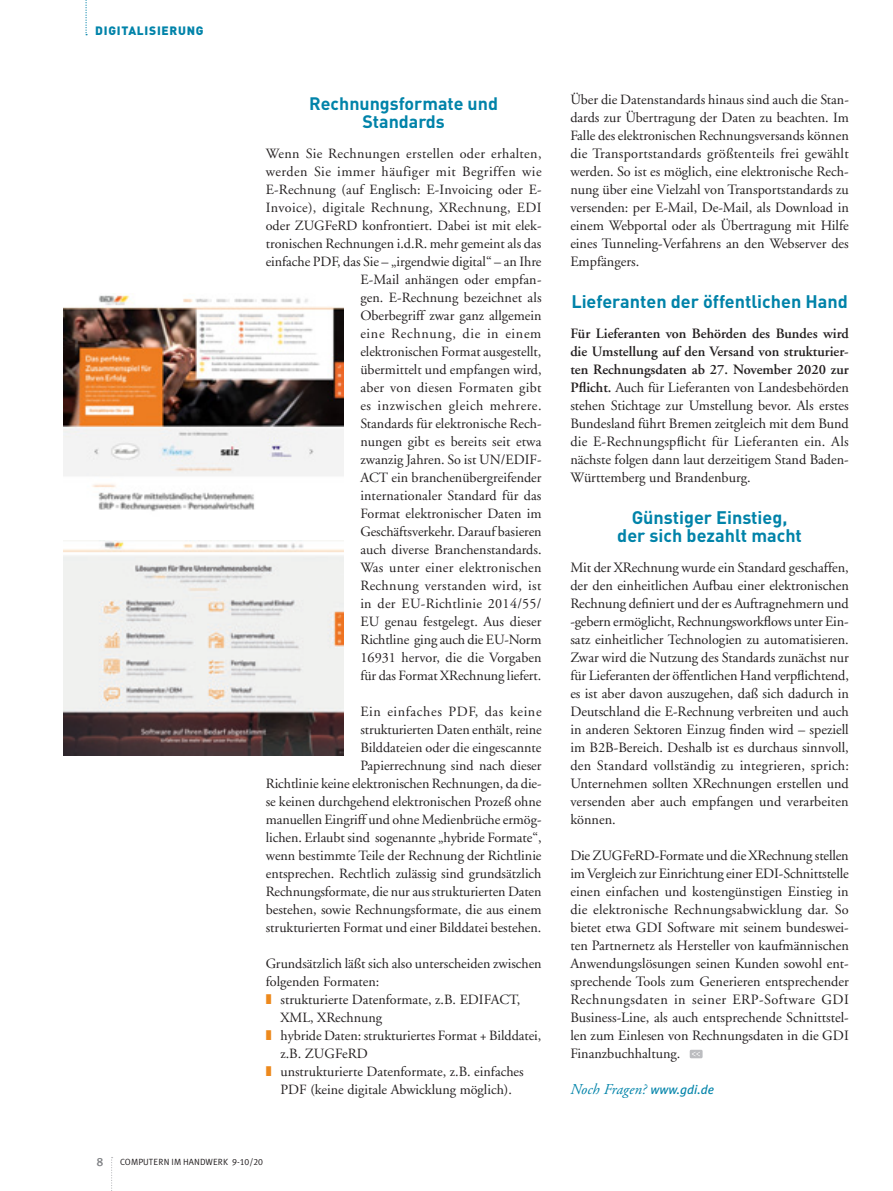
<style>
.page{position:relative;width:893px;height:1191px;background:#fff}
.page>*{position:absolute;margin:0;border:0;box-sizing:border-box;transform-origin:0 0}
._3_Sub_fett_mittelgr{font:700 18px/18px "DINOT";color:#0083a9;text-align:center}
._3_Sub_fett_mittelgr-2{font:700 17.85px "DINOT";color:#0083a9}
._2_Autor_nach_Einlei{font:italic 15px "Adobe Garamond LT";letter-spacing:.01em;color:#0083a9}
._3_Fließtext{font:14.25px/18px "Adobe Garamond LT";color:#231f20;text-align:justify}
._3_Fließtext-2{font:14.1px/18px "Adobe Garamond LT";color:#231f20;text-align:right}
._2_Einleitung_10_pt{font:900 12px "DINOT";letter-spacing:.06em;color:#0083a9}
._3_Fließtext-3{font:12px "Meta Plus Medium Caps";color:#808285}
._2_Einleitung_10_pt-2{font:9px "Meta Plus Normal Caps";color:#231f20}
.s1{color:#ed891d}
.s2{font-size:14.25px}
.s3{font-weight:600}
.s4{font-family:"Meta Plus";font-size:12.75px}
</style>
<div class="page">
<svg style="left:111px;top:1157px;width:2px;height:34px"></svg>
<svg style="left:85px;top:0;width:2px;height:35px"></svg>
<img style="left:64px;top:293px;width:279px;height:218px">
<img style="left:64px;top:540px;width:279px;height:216px">
<div style="left:690px;top:1049px;width:13px;height:9px;background:#bcbdc0;border-radius:2px"></div>
<svg style="left:692px;top:1052px;width:8px;height:4px"></svg>
<p class="_2_Einleitung_10_pt" style="left:95px;top:22px;width:110px">DIGITALISIERUNG</p>
<p class="_3_Sub_fett_mittelgr-2" style="left:309px;top:91px;width:190px">Rechnungsformate und</p>
<p class="_3_Sub_fett_mittelgr-2" style="left:362px;top:109px;width:84px">Standards</p>
<p class="_3_Fließtext-2" style="left:266px;top:144px;width:277px">Wenn Sie Rechnungen erstellen oder erhalten, werden Sie immer häufiger mit Begriffen wie E-Rechnung (auf Englisch: E-Invoicing oder E-Invoice), digitale Rechnung, XRechnung, EDI oder ZUGFeRD konfrontiert. Dabei ist mit elek&shy;tronischen Rechnungen i.d.R. mehr gemeint als das einfache PDF, das Sie – „irgendwie digital“ – an Ihre E-Mail anhängen oder empfan-<br>gen. E-Rechnung bezeichnet als<br>Oberbegriff zwar ganz allgemein<br>eine Rechnung, die in einem<br>elektronischen Format ausgestellt,<br>übermittelt und empfangen wird,<br>aber von diesen Formaten gibt<br>es inzwischen gleich mehrere.<br>Standards für elektronische Rech-<br>nungen gibt es bereits seit etwa<br>zwanzig Jahren. So ist UN/EDIF-<br>ACT ein branchenübergreifender<br>internationaler Standard für das<br>Format elektronischer Daten im Geschäftsverkehr. Darauf basieren<br>auch diverse Branchenstandards.<br>Was unter einer elektronischen<br>Rechnung verstanden wird, ist<br>in der EU-Richtlinie 2014/55/<br>EU genau festgelegt. Aus dieser<br>Richtline ging auch die EU-Norm<br>16931 hervor, die die Vorgaben<br>für das Format XRechnung liefert.</p>
<p class="_3_Fließtext-2" style="left:266px;top:702px;width:277px">Ein einfaches PDF, das keine<br>strukturierten Daten enthält, reine<br>Bilddateien oder die eingescannte<br>Papierrechnung sind nach dieser<br>Richtlinie keine elektronischen Rechnungen, da die&shy;se keinen durchgehend elektronischen Prozeß ohne manuellen Eingriff und ohne Medienbrüche ermög&shy;lichen. Erlaubt sind sogenannte „hybride Formate“, wenn bestimmte Teile der Rechnung der Richtlinie entsprechen. Rechtlich zulässig sind grundsätzlich Rechnungsformate, die nur aus strukturierten Daten bestehen, sowie Rechnungsformate, die aus einem strukturierten Format und einer Bilddatei bestehen.</p>
<p class="_3_Fließtext-2" style="left:266px;top:954px;width:277px;text-align:left">Grundsätzlich läßt sich also unterscheiden zwischen folgenden Formaten:</p>
<p class="_3_Fließtext-2" style="left:266px;top:990px;width:256px"><span class="s1">❚</span> strukturierte Datenformate, z.B. EDIFACT,</p>
<p class="_3_Fließtext-2" style="left:280px;top:1008px;width:103px">XML, XRechnung</p>
<p class="_3_Fließtext-2" style="left:266px;top:1026px;width:277px"><span class="s1">❚</span> hybride Daten: strukturiertes Format + Bilddatei,</p>
<p class="_3_Fließtext-2" style="left:280px;top:1044px;width:89px">z.B. ZUGFeRD</p>
<p class="_3_Fließtext-2" style="left:266px;top:1062px;width:259px"><span class="s1">❚</span> unstrukturierte Datenformate, z.B. einfaches</p>
<p class="_3_Fließtext-2" style="left:280px;top:1080px;width:233px">PDF (keine digitale Abwicklung möglich).</p>
<p class="_3_Fließtext-3" style="left:97px;top:1154px;width:8px">8</p>
<p class="_2_Einleitung_10_pt-2" style="left:120px;top:1157px;width:144px">COMPUTERN IM HANDWERK 9-10/20</p>
<p class="_3_Fließtext-2" style="left:570px;top:90px;width:280px;text-align:justify">Über die Datenstandards hinaus sind auch die Stan&shy;dards zur Übertragung der Daten zu beachten. Im Falle des elektronischen Rechnungsversands <span class="s2">können</span></p>
<p class="_3_Fließtext" style="left:570px;top:144px;width:280px">die Transportstandards größtenteils frei gewählt werden. So ist es möglich, eine elektronische Rech&shy;nung über eine Vielzahl von Transportstandards zu versenden: per E-Mail, De-Mail, als Download in einem Webportal oder als Übertragung mit Hilfe eines Tunneling-Verfahrens an den Webserver des Empfängers.</p>
<p class="_3_Sub_fett_mittelgr" style="left:571px;top:292px;width:278px">Lieferanten der öffentlichen Hand</p>
<p class="_3_Fließtext" style="left:570px;top:324px;width:280px"><span class="s3">Für Lieferanten von Behörden des Bundes wird die Umstellung auf den Versand von strukturier&shy;ten Rechnungsdaten ab 27. November 2020 zur Pflicht.</span> Auch für Lieferanten von Landesbehörden stehen Stichtage zur Umstellung bevor. Als erstes Bundesland führt Bremen zeitgleich mit dem Bund die E-Rechnungspflicht für Lieferanten ein. Als nächste folgen dann laut derzeitigem Stand Baden-Württemberg und Brandenburg.</p>
<p class="_3_Sub_fett_mittelgr" style="left:617px;top:508px;width:186px">Günstiger Einstieg, der sich bezahlt macht</p>
<p class="_3_Fließtext" style="left:570px;top:558px;width:280px">Mit der XRechnung wurde ein Standard geschaffen, der den einheitlichen Aufbau einer elektronischen Rechnung definiert und der es Auftragnehmern und -gebern ermöglicht, Rechnungsworkflows unter Ein&shy;satz einheitlicher Technologien zu automatisieren.<br>Zwar wird die Nutzung des Standards zunächst nur für Lieferanten der öffentlichen Hand verpflichtend, es ist aber davon auszugehen, daß sich dadurch in Deutschland die E-Rechnung verbreiten und auch in anderen Sektoren Einzug finden wird – speziell im B2B-Bereich. Deshalb ist es durchaus sinnvoll, den Standard vollständig zu integrieren, sprich:<br>Unternehmen sollten XRechnungen erstellen und versenden aber auch empfangen und verarbeiten können.</p>
<p class="_3_Fließtext" style="left:570px;top:846px;width:280px">Die ZUGFeRD-Formate und die XRechnung stellen im Vergleich zur Einrichtung einer EDI-Schnittstelle einen einfachen und kostengünstigen Einstieg in die elektronische Rechnungsabwicklung dar. So bietet etwa GDI Software mit seinem bundeswei&shy;ten Partnernetz als Hersteller von kaufmännischen Anwendungslösungen seinen Kunden sowohl ent&shy;sprechende Tools zum Generieren entsprechender Rechnungsdaten in seiner ERP-Software GDI Business-Line, als auch entsprechende Schnittstel&shy;len zum Einlesen von Rechnungsdaten in die GDI Finanzbuchhaltung.</p>
<p class="_2_Autor_nach_Einlei" style="left:570px;top:1080px;width:145px">Noch Fragen? <span class="s4">www.gdi.de</span></p>
</div>
